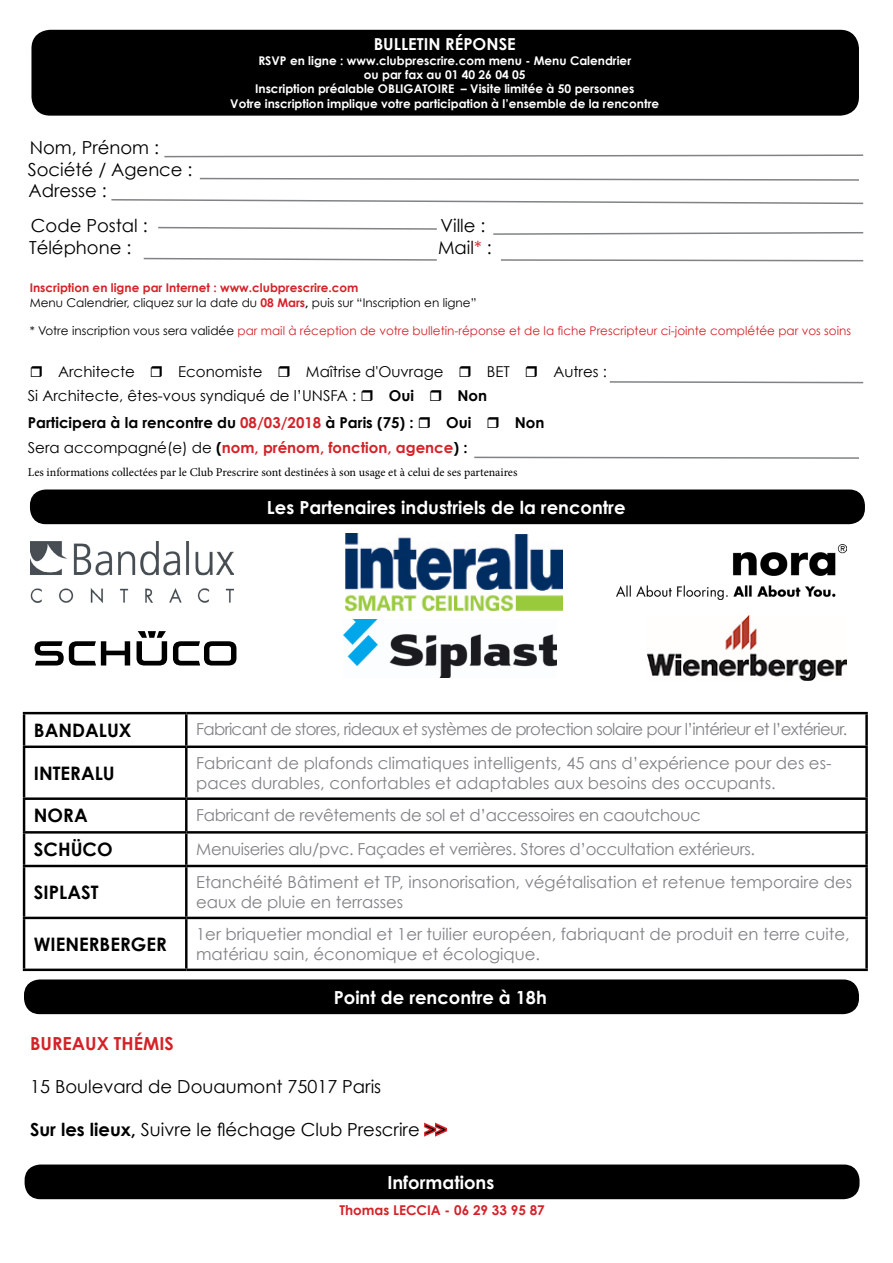
<style>
.page{position:relative;width:893px;height:1263px;background:#fff}
.page>*{position:absolute;margin:0;border:0;box-sizing:border-box;transform-origin:0 0}
.t1{font:700 18.6px "Century Gothic";color:#000}
.t2{font:18px/21.5px "Century Gothic";color:#000}
.t3{font:700 18px "Century Gothic";color:#fff}
.t4{font:700 18px "Century Gothic";color:#d52229}
.t5{font:16.5px/19.8px "Century Gothic";color:#808285}
.t6{font:16.5px "Century Gothic";letter-spacing:-.02em;color:#808285}
.t7{font:16.5px "Century Gothic";letter-spacing:-.04em;color:#808285}
.t8{font:700 16.5px "Century Gothic";color:#fff}
.t9{font:15px "Century Gothic";color:#000}
.t10{font:700 15px "Century Gothic";color:#000}
.t11{font:700 15px "Century Gothic";color:#d52229}
.t12{font:700 13.5px "Century Gothic";color:#d52229}
.t13{font:700 12px/14.4px "Century Gothic";color:#fff;text-align:center}
.t14{font:12px "Century Gothic";color:#d52229}
.t15{font:12px/14.4px "Century Gothic";color:#000}
.t16{font:12px "Minion Pro";color:#000}
.s1{color:#d52229}
.s2{font-weight:700;color:#d52229}
.s3{font-weight:700}
.s4{color:#000}
.s5{font-weight:400;color:#000}
</style>
<div class="page">
<div style="left:32px;top:31px;width:826px;height:84px;background:#000;border-radius:18px"></div>
<div style="left:31px;top:30px;width:828px;height:86px;border:1px solid #000;border-radius:18px"></div>
<svg style="left:164px;top:154px;width:700px;height:4px"></svg>
<svg style="left:199px;top:177px;width:660px;height:4px"></svg>
<svg style="left:158px;top:226px;width:279px;height:4px"></svg>
<svg style="left:143px;top:257px;width:294px;height:4px"></svg>
<svg style="left:111px;top:199px;width:753px;height:6px"></svg>
<svg style="left:493px;top:232px;width:371px;height:3px"></svg>
<svg style="left:501px;top:259px;width:363px;height:3px"></svg>
<svg style="left:474px;top:456px;width:385px;height:3px"></svg>
<div style="left:31px;top:490px;width:833px;height:33px;background:#000;border-radius:15px"></div>
<div style="left:30px;top:489px;width:835px;height:35px;border:2px solid #000;border-radius:15px"></div>
<div style="left:25px;top:980px;width:833px;height:33px;background:#000;border-radius:15px"></div>
<div style="left:24px;top:979px;width:835px;height:35px;border:2px solid #000;border-radius:15px"></div>
<div style="left:25px;top:1165px;width:834px;height:33px;background:#000;border-radius:15px"></div>
<div style="left:25px;top:1164px;width:834px;height:35px;border:2px solid #000;border-radius:15px"></div>
<svg style="left:609px;top:381px;width:255px;height:3px"></svg>
<svg style="left:424px;top:1122px;width:24px;height:15px"></svg>
<img style="left:617px;top:544px;width:229px;height:55px">
<svg style="left:35px;top:631px;width:201px;height:34px"></svg>
<img style="left:343px;top:619px;width:214px;height:58px">
<img style="left:345px;top:534px;width:217px;height:76px">
<img style="left:30px;top:542px;width:203px;height:60px">
<hr style="left:23px;top:712px;width:163px;height:2px;background:#000">
<hr style="left:23px;top:745px;width:163px;height:3px;background:#000">
<hr style="left:23px;top:797px;width:163px;height:3px;background:#000">
<hr style="left:23px;top:831px;width:163px;height:2px;background:#000">
<hr style="left:23px;top:865px;width:163px;height:2px;background:#000">
<hr style="left:23px;top:917px;width:163px;height:2px;background:#000">
<hr style="left:23px;top:968px;width:163px;height:3px;background:#000">
<hr style="left:23px;top:714px;width:2px;height:31px;background:#000">
<hr style="left:23px;top:748px;width:2px;height:49px;background:#000">
<hr style="left:23px;top:800px;width:2px;height:31px;background:#000">
<hr style="left:23px;top:833px;width:2px;height:32px;background:#000">
<hr style="left:23px;top:867px;width:2px;height:50px;background:#000">
<hr style="left:23px;top:919px;width:2px;height:49px;background:#000">
<hr style="left:186px;top:712px;width:682px;height:2px;background:#000">
<hr style="left:185px;top:714px;width:3px;height:31px;background:#000">
<hr style="left:865px;top:714px;width:3px;height:31px;background:#000">
<hr style="left:186px;top:745px;width:682px;height:3px;background:#000">
<hr style="left:185px;top:748px;width:3px;height:49px;background:#000">
<hr style="left:865px;top:748px;width:3px;height:49px;background:#000">
<hr style="left:186px;top:797px;width:682px;height:3px;background:#000">
<hr style="left:185px;top:800px;width:3px;height:31px;background:#000">
<hr style="left:865px;top:800px;width:3px;height:31px;background:#000">
<hr style="left:186px;top:831px;width:682px;height:2px;background:#000">
<hr style="left:185px;top:833px;width:3px;height:32px;background:#000">
<hr style="left:865px;top:833px;width:3px;height:32px;background:#000">
<hr style="left:186px;top:865px;width:682px;height:2px;background:#000">
<hr style="left:185px;top:867px;width:3px;height:50px;background:#000">
<hr style="left:865px;top:867px;width:3px;height:50px;background:#000">
<hr style="left:186px;top:917px;width:682px;height:2px;background:#000">
<hr style="left:185px;top:919px;width:3px;height:49px;background:#000">
<hr style="left:865px;top:919px;width:3px;height:49px;background:#000">
<hr style="left:186px;top:968px;width:682px;height:3px;background:#000">
<img style="left:647px;top:616px;width:199px;height:65px">
<p class="t8" style="left:374px;top:34px;width:144px">BULLETIN RÉPONSE</p>
<p class="t13" style="left:230px;top:53px;width:430px">RSVP en ligne : www.clubprescrire.com menu - Menu Calendrier<br>ou par fax au 01 40 26 04 05<br>Inscription préalable OBLIGATOIRE – Visite limitée à 50 personnes<br>Votre inscription implique votre participation à l’ensemble de la rencontre</p>
<p class="t2" style="left:28px;top:136px;width:166px">Nom, Prénom :<br>Société / Agence :<br>Adresse :</p>
<p class="t2" style="left:29px;top:214px;width:120px;line-height:22px">Code Postal :<br>Téléphone :</p>
<p class="t2" style="left:438px;top:214px;width:55px;line-height:22px">Ville :<br>Mail<span class="s1">*</span> :</p>
<p class="t15" style="left:30px;top:280px;width:448px"><span class="s2">Inscription en ligne par Internet : www.clubprescrire.com<br></span>Menu Calendrier, cliquez sur la date du <span class="s2">08 Mars</span><span class="s3">,</span> puis sur “Inscription en ligne”</p>
<p class="t14" style="left:30px;top:324px;width:823px"><span class="s4">* Votre inscription vous sera validée</span> par mail à réception de votre bulletin-réponse et de la fiche Prescripteur ci-jointe complétée par vos soins</p>
<p class="t9" style="left:58px;top:362px;width:78px">Architecte</p>
<p class="t9" style="left:178px;top:362px;width:86px">Economiste</p>
<p class="t9" style="left:306px;top:362px;width:139px">Maîtrise d'Ouvrage</p>
<p class="t9" style="left:487px;top:362px;width:25px">BET</p>
<p class="t9" style="left:553px;top:362px;width:55px">Autres :</p>
<p class="t10" style="left:28px;top:413px;width:387px">Participera à la rencontre du <span class="s1">08/03/2018</span> à Paris (75) :</p>
<p class="t10" style="left:446px;top:413px;width:27px">Oui</p>
<p class="t10" style="left:515px;top:413px;width:31px">Non</p>
<p class="t11" style="left:28px;top:438px;width:441px"><span class="s5">Sera accompagné(e) de</span> <span class="s4">(</span>nom, prénom, fonction, agence<span class="s4">) :</span></p>
<p class="t9" style="left:28px;top:387px;width:330px">Si Architecte, êtes-vous syndiqué de l’UNSFA :</p>
<p class="t10" style="left:389px;top:386px;width:27px">Oui</p>
<p class="t10" style="left:457px;top:386px;width:31px">Non</p>
<p class="t16" style="left:28px;top:464px;width:491px">Les informations collectées par le Club Prescrire sont destinées à son usage et à celui de ses partenaires</p>
<p class="t3" style="left:267px;top:496px;width:360px">Les Partenaires industriels de la rencontre</p>
<p class="t1" style="left:34px;top:718px;width:99px">BANDALUX</p>
<p class="t7" style="left:196px;top:719px;width:653px">Fabricant de stores, rideaux et systèmes de protection solaire pour l’intérieur et l’extérieur.</p>
<p class="t1" style="left:34px;top:761px;width:82px">INTERALU</p>
<p class="t5" style="left:196px;top:753px;width:637px">Fabricant de plafonds climatiques intelligents, 45 ans d’expérience pour des es&shy;paces durables, confortables et adaptables aux besoins des occupants.</p>
<p class="t1" style="left:34px;top:804px;width:55px">NORA</p>
<p class="t6" style="left:196px;top:805px;width:506px">Fabricant de revêtements de sol et d’accessoires en caoutchouc</p>
<p class="t1" style="left:34px;top:838px;width:80px">SCHÜCO</p>
<p class="t6" style="left:196px;top:838px;width:560px">Menuiseries alu/pvc. Façades et verrières. Stores d’occultation extérieurs.</p>
<p class="t1" style="left:34px;top:880px;width:66px">SIPLAST</p>
<p class="t5" style="left:196px;top:872px;width:657px">Etanchéité Bâtiment et TP, insonorisation, végétalisation et retenue temporaire des eaux de pluie en terrasses</p>
<p class="t1" style="left:34px;top:932px;width:134px">WIENERBERGER</p>
<p class="t5" style="left:196px;top:924px;width:655px">1er briquetier mondial et 1er tuilier européen, fabriquant de produit en terre cuite, matériau sain, économique et écologique.</p>
<p class="t3" style="left:334px;top:986px;width:215px">Point de rencontre à 18h</p>
<p class="t4" style="left:30px;top:1032px;width:145px">BUREAUX THÉMIS</p>
<p class="t2" style="left:30px;top:1075px;width:353px">15 Boulevard de Douaumont 75017 Paris</p>
<p class="t2" style="left:30px;top:1118px;width:418px"><span class="s3">Sur les lieux,</span> Suivre le fléchage Club Prescrire &gt;&gt;</p>
<p class="t3" style="left:387px;top:1171px;width:108px">Informations</p>
<p class="t12" style="left:339px;top:1201px;width:207px">Thomas LECCIA - 06 29 33 95 87</p>
</div>
